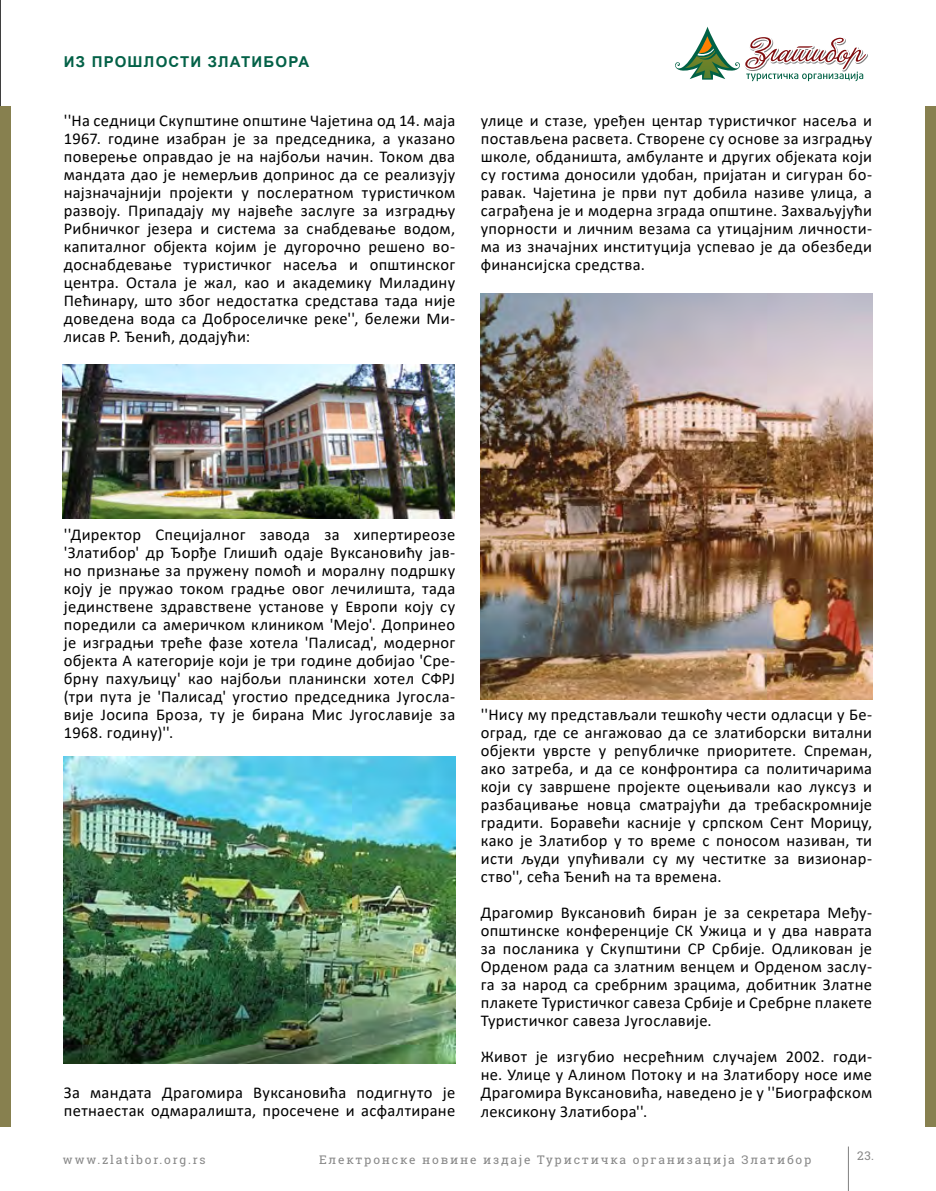
<style>
.page{position:relative;width:936px;height:1191px;background:#fff}
.page>*{position:absolute;margin:0;border:0;box-sizing:border-box;transform-origin:0 0}
.t1{font:16.5px/18px "Calibri";letter-spacing:.02em;color:#000;text-align:justify}
.t2{font:700 15px "Arial";letter-spacing:.08em;color:#036147}
.t3{font:12px "Roboto Slab";letter-spacing:.15em;color:#878787}
</style>
<div class="page">
<svg style="left:0;top:0;width:1px;height:106px"></svg>
<div style="left:0;top:106px;width:10px;height:1020px;background:#87804f"></div>
<div style="left:925px;top:106px;width:10px;height:1020px;background:#87804f"></div>
<img style="left:63px;top:365px;width:391px;height:154px">
<svg style="left:675px;top:27px;width:193px;height:54px"></svg>
<hr style="left:848px;top:1146px;width:1px;height:45px;background:#808080">
<img style="left:64px;top:757px;width:391px;height:306px">
<img style="left:480px;top:293px;width:392px;height:406px">
<p class="t2" style="left:64px;top:51px;width:247px">ИЗ ПРОШЛОСТИ ЗЛАТИБОРА</p>
<p class="t1" style="left:64px;top:111px;width:393px">''На седници Скупштине општине Чајетина од 14. маја 1967. године изабран је за председника, а указано поверење оправдао је на најбољи начин. Током два мандата дао је немерљив допринос да се реализују најзначајнији пројекти у послератном туристичком развоју. Припадају му највеће заслуге за изградњу Рибничког језера и система за снабдевање водом, капиталног објекта којим је дугорочно решено во&shy;доснабдевање туристичког насеља и општинског центра. Остала је жал, као и академику Миладину Пећинару, што због недостатка средстава тада није доведена вода са Доброселичке реке'', бележи Ми&shy;лисав Р. Ђенић, додајући:</p>
<p class="t1" style="left:480px;top:111px;width:393px">улице и стазе, уређен центар туристичког насеља и постављена расвета. Створене су основе за изградњу школе, обданишта, амбуланте и других објеката који су гостима доносили удобан, пријатан и сигуран бо&shy;равак. Чајетина је први пут добила називе улица, а саграђена је и модерна зграда општине. Захваљујући упорности и личним везама са утицајним личности&shy;ма из значајних институција успевао је да обезбеди финансијска средства.</p>
<p class="t1" style="left:64px;top:525px;width:393px">''Директор Специјалног завода за хипертиреозе 'Златибор' др Ђорђе Глишић одаје Вуксановићу јав&shy;но признање за пружену помоћ и моралну подршку коју је пружао током градње овог лечилишта, тада јединствене здравствене установе у Европи коју су поредили са америчком клиником 'Мејо'. Допринео је изградњи треће фазе хотела 'Палисад', модерног објекта А категорије који је три године добијао 'Сре&shy;брну пахуљицу' као најбољи планински хотел СФРЈ (три пута је 'Палисад' угостио председника Југосла&shy;вије Јосипа Броза, ту је бирана Мис Југославије за 1968. годину)''.</p>
<p class="t1" style="left:480px;top:705px;width:393px">''Нису му представљали тешкоћу чести одласци у Бе&shy;оград, где се ангажовао да се златиборски витални објекти уврсте у републичке приоритете. Спреман, ако затреба, и да се конфронтира са политичарима који су завршене пројекте оцењивали као луксуз и разбацивање новца сматрајући да требаскромније градити. Боравећи касније у српском Сент Морицу, како је Златибор у то време с поносом називан, ти исти људи упућивали су му честитке за визионар&shy;ство'', сећа Ђенић на та времена.</p>
<p class="t1" style="left:480px;top:903px;width:393px">Драгомир Вуксановић биран је за секретара Међу&shy;општинске конференције СК Ужица и у два наврата за посланика у Скупштини СР Србије. Одликован је Орденом рада са златним венцем и Орденом заслу&shy;га за народ са сребрним зрацима, добитник Златне плакете Туристичког савеза Србије и Сребрне плакете Туристичког савеза Југославије.</p>
<p class="t1" style="left:480px;top:1047px;width:393px">Живот је изгубио несрећним случајем 2002. годи&shy;не. Улице у Алином Потоку и на Златибору носе име Драгомира Вуксановића, наведено је у ''Биографском лексикону Златибора''.</p>
<p class="t3" style="left:857px;top:1147px;width:18px">23.</p>
<p class="t1" style="left:64px;top:1083px;width:393px">За мандата Драгомира Вуксановића подигнуто је петнаестак одмаралишта, просечене и асфалтиране</p>
<p class="t3" style="left:63px;top:1151px;width:144px">www.zlatibor.org.rs</p>
<p class="t3" style="left:319px;top:1151px;width:494px">Електронске новине издаје Туристичка организација Златибор</p>
</div>
